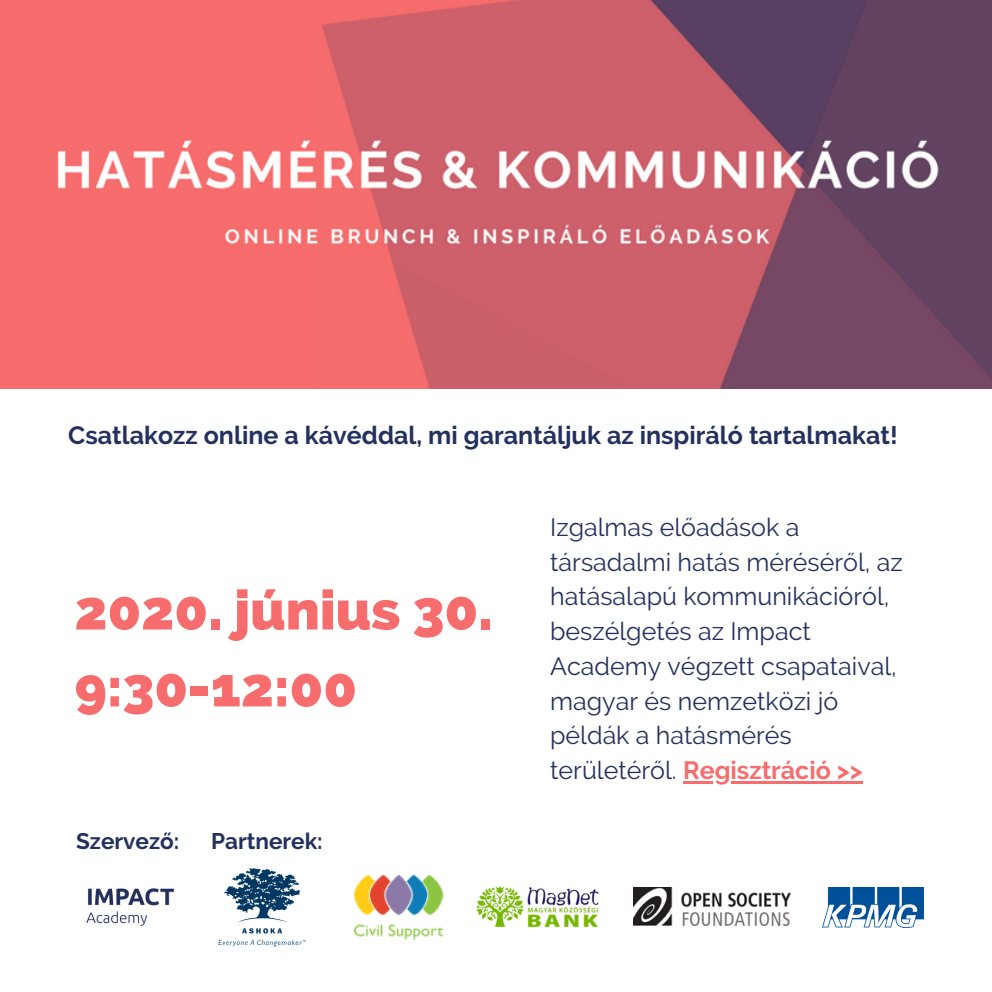
<style>
.page{position:relative;width:992px;height:992px;background:#fff}
.page>*{position:absolute;margin:0;border:0;box-sizing:border-box;transform-origin:0 0}
.t1{font:800 55px/77px "Raleway";color:#f76d6d}
.t2{font:25px/34.8px "Raleway";color:#24315e}
.t3{font:700 25px "Raleway";color:#24315e}
.t4{font:700 22.5px "Raleway";color:#24315e}
.s1{font-weight:700;color:#f76d6d}
</style>
<div class="page">
<img style="left:0;top:0;width:992px;height:388px">
<img style="left:86px;top:888px;width:88px;height:38px">
<img style="left:219px;top:868px;width:87px;height:79px">
<img style="left:353px;top:875px;width:90px;height:65px">
<img style="left:476px;top:886px;width:122px;height:42px">
<img style="left:633px;top:888px;width:158px;height:37px">
<img style="left:823px;top:888px;width:101px;height:39px">
<hr style="left:683px;top:781px;width:180px;height:2px;background:#f76d6d">
<p class="t3" style="left:68px;top:420px;width:831px">Csatlakozz online a kávéddal, mi garantáljuk az inspiráló tartalmakat!</p>
<h1 class="t1" style="left:74px;top:572px;width:419px">2020. június 30.<br>9:30-12:00</h1>
<p class="t4" style="left:76px;top:828px;width:105px">Szervező:</p>
<p class="t4" style="left:211px;top:828px;width:113px">Partnerek:</p>
<p class="t2" style="left:550px;top:510px;width:354px">Izgalmas előadások a társadalmi hatás méréséről, az hatásalapú kommunikációról, beszélgetés az Impact<br>Academy végzett csapataival, magyar és nemzetközi jó példák a hatásmérés területéről. <span class="s1">Regisztráció &gt;&gt;</span></p>
</div>
